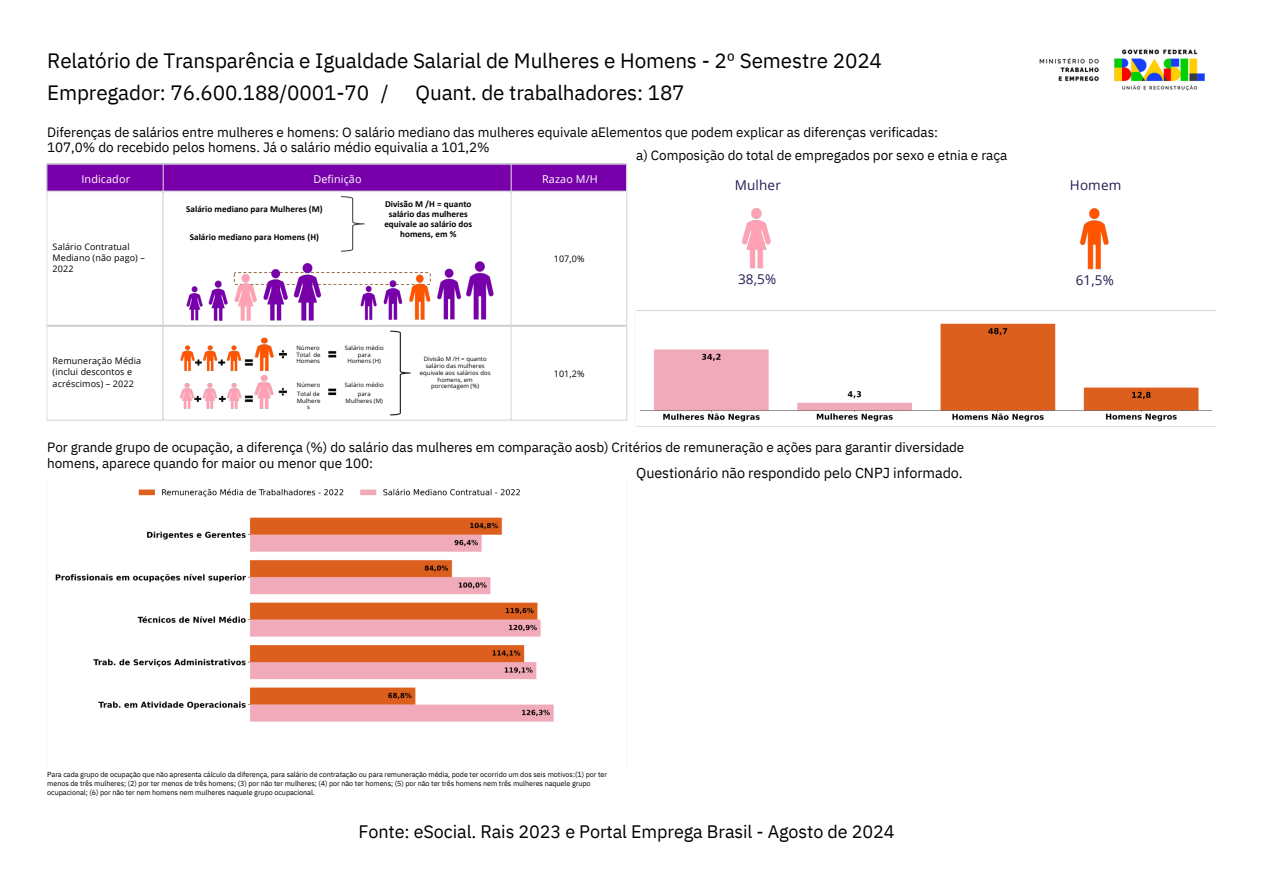
<style>
.page{position:relative;width:1263px;height:894px;background:#fff}
.page>*{position:absolute;margin:0;border:0;box-sizing:border-box;transform-origin:0 0}
.t1{font:20.7px "IBM Plex Sans";letter-spacing:-.005em;color:#000}
.t2{font:18px "IBM Plex Sans";letter-spacing:-.005em;color:#000}
.t3{font:14.4px "IBM Plex Sans";letter-spacing:-.005em;color:#000}
.t4{font:13.5px/15.8px "IBM Plex Sans";letter-spacing:-.005em;color:#000}
.t5{font:13.5px "Open Sans";letter-spacing:.01em;color:#2a1953}
.t6{font:10.8px "Open Sans";letter-spacing:.01em;color:#fff}
.t7{font:700 9.15px/10.2px "Calibri";letter-spacing:.005em;color:#000;text-align:center}
.t8{font:9px/11.2px "Open Sans";letter-spacing:.01em;color:#000}
.t9{font:7.2px/9px "IBM Plex Sans";letter-spacing:-.01em;color:#000}
.t10{font:6px/6.8px "Open Sans";letter-spacing:.01em;color:#000;text-align:center}
</style>
<div class="page">
<img style="left:1039px;top:49px;width:166px;height:42px">
<img style="left:55px;top:488px;width:499px;height:234px">
<img style="left:46px;top:163px;width:1171px;height:264px">
<h1 class="t1" style="left:47px;top:47px;width:836px">Relatório de Transparência e Igualdade Salarial de Mulheres e Homens - 2º Semestre 2024</h1>
<p class="t1" style="left:47px;top:79px;width:323px">Empregador: 76.600.188/0001-70</p>
<h3 class="t1" style="left:381px;top:79px;width:9px">/</h3>
<h3 class="t1" style="left:416px;top:79px;width:271px">Quant. de trabalhadores: 187</h3>
<h4 class="t4" style="left:47px;top:124px;width:892px">Diferenças de salários entre mulheres e homens: O salário mediano das mulheres equivale aElementos que podem explicar as diferenças verificadas:<br>107,0% do recebido pelos homens. Já o salário médio equivalia a 101,2%</h4>
<h6 class="t4" style="left:636px;top:147px;width:372px">a) Composição do total de empregados por sexo e etnia e raça</h6>
<h4 class="t6" style="left:81px;top:171px;width:50px">Indicador</h4>
<h5 class="t6" style="left:313px;top:171px;width:50px">Definição</h5>
<h5 class="t6" style="left:542px;top:171px;width:57px">Razao M/H</h5>
<h4 class="t8" style="left:53px;top:240px;width:94px">Salário Contratual<br>Mediano (não pago) –<br>2022</h4>
<h5 class="t8" style="left:53px;top:355px;width:90px">Remuneração Média (inclui descontos e acréscimos) – 2022</h5>
<p class="t7" style="left:186px;top:204px;width:138px">Salário mediano para Mulheres (M)</p>
<p class="t7" style="left:190px;top:232px;width:131px">Salário mediano para Homens (H)</p>
<p class="t7" style="left:384px;top:199px;width:89px">Divisão M /H = quanto salário das mulheres equivale ao salário dos homens, em %</p>
<p class="t10" style="left:296px;top:344px;width:25px;text-align:justify">Número Total de Homens</p>
<p class="t10" style="left:297px;top:381px;width:25px">Número</p>
<p class="t10" style="left:297px;top:390px;width:24px">Total de</p>
<p class="t10" style="left:297px;top:397px;width:25px">Mulhere</p>
<p class="t10" style="left:307px;top:403px;width:4px">s</p>
<p class="t10" style="left:345px;top:344px;width:40px">Salário médio para<br>Homens (H)</p>
<p class="t10" style="left:345px;top:381px;width:40px">Salário médio</p>
<h6 class="t10" style="left:358px;top:390px;width:14px">para</h6>
<h3 class="t10" style="left:346px;top:397px;width:39px">Mulheres (M)</h3>
<h3 class="t10" style="left:420px;top:355px;width:72px">Divisão M /H = quanto salário das mulheres equivale aos salários dos homens, em porcentagem (%)</h3>
<h6 class="t8" style="left:554px;top:253px;width:32px">107,0%</h6>
<h6 class="t8" style="left:554px;top:367px;width:32px">101,2%</h6>
<h3 class="t5" style="left:735px;top:175px;width:47px">Mulher</h3>
<h3 class="t5" style="left:738px;top:270px;width:40px">38,5%</h3>
<p class="t4" style="left:47px;top:439px;width:919px">Por grande grupo de ocupação, a diferença (%) do salário das mulheres em comparação aosb) Critérios de remuneração e ações para garantir diversidade homens, aparece quando for maior ou menor que 100:</p>
<h2 class="t3" style="left:636px;top:462px;width:328px">Questionário não respondido pelo CNPJ informado.</h2>
<h3 class="t5" style="left:1070px;top:175px;width:53px">Homem</h3>
<h3 class="t5" style="left:1076px;top:270px;width:40px">61,5%</h3>
<p class="t9" style="left:47px;top:769px;width:561px">Para cada grupo de ocupação que não apresenta cálculo da diferença, para salário de contratação ou para remuneração média, pode ter ocorrido um dos seis motivos:(1) por ter menos de três mulheres; (2) por ter menos de três homens; (3) por não ter mulheres; (4) por não ter homens; (5) por não ter três homens nem três mulheres naquele grupo ocupacional; (6) por não ter nem homens nem mulheres naquele grupo ocupacional.</p>
<p class="t2" style="left:358px;top:819px;width:538px">Fonte: eSocial. Rais 2023 e Portal Emprega Brasil - Agosto de 2024</p>
</div>
